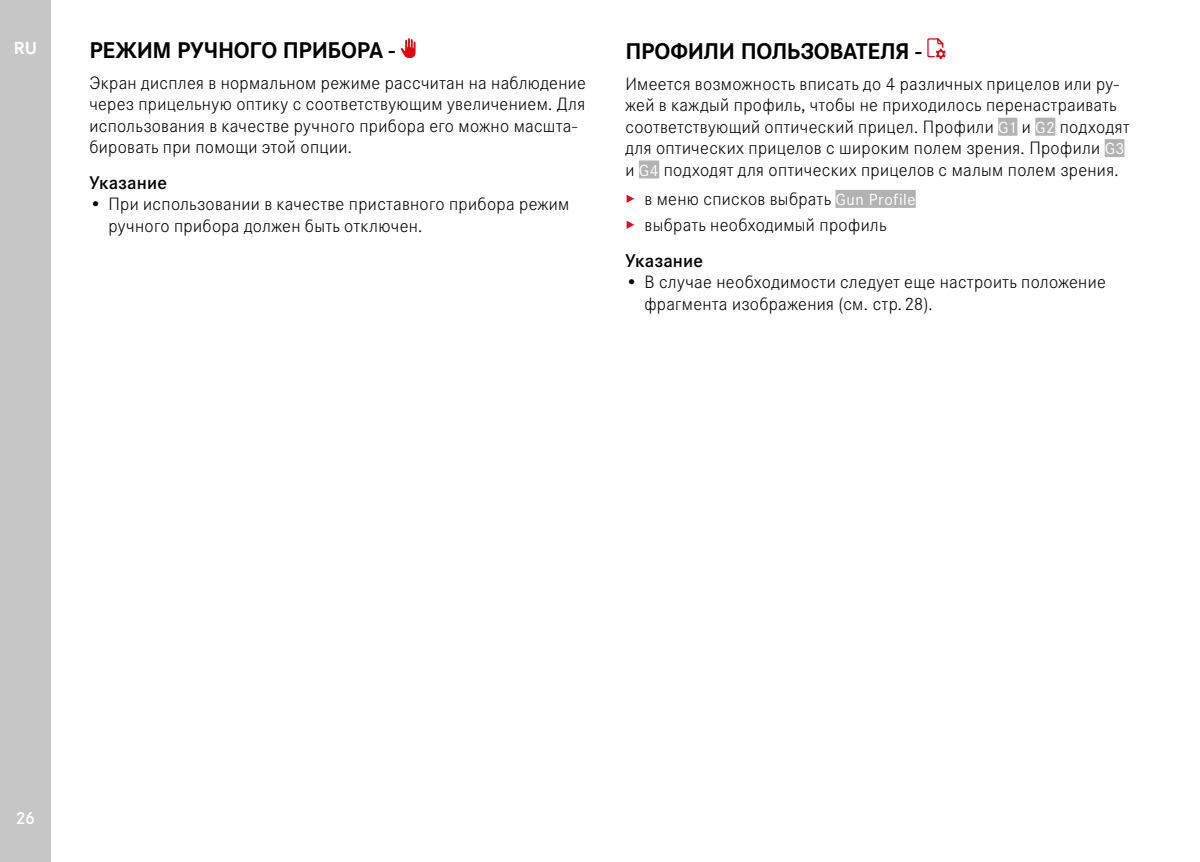
<style>
.page{position:relative;width:1200px;height:862px;background:#fff}
.page>*{position:absolute;margin:0;border:0;box-sizing:border-box;transform-origin:0 0}
.t1{font:700 23.62px "Corporate S";letter-spacing:-.015em;color:#000}
.t2{font:600 19.12px "Corporate S";letter-spacing:.005em;color:#000}
.t3{font:300 18.45px/21.4px "Corporate S";letter-spacing:.02em;color:#000}
.t4{font:700 18.22px "Corporate S";color:#fff}
.t5{font:600 18px "Corporate S";color:#fff}
.s1{font-weight:400;font-size:16.65px;color:#fff}
.s2{color:#e3051b}
</style>
<div class="page">
<div style="left:0;top:0;width:51px;height:861px;background:#c6c6c6"></div>
<svg style="left:400px;top:38px;width:15px;height:20px"></svg>
<div style="left:997px;top:118px;width:20px;height:18px;background:#b3b2b2"></div>
<div style="left:1034px;top:118px;width:21px;height:18px;background:#b3b2b2"></div>
<div style="left:1104px;top:139px;width:20px;height:18px;background:#b3b2b2"></div>
<div style="left:638px;top:160px;width:21px;height:18px;background:#b3b2b2"></div>
<div style="left:835px;top:190px;width:80px;height:18px;background:#b3b2b2"></div>
<svg style="left:927px;top:38px;width:18px;height:21px"></svg>
<p class="t4" style="left:14px;top:34px;width:25px">RU</p>
<p class="t1" style="left:89px;top:32px;width:307px">РЕЖИМ РУЧНОГО ПРИБОРА -</p>
<p class="t3" style="left:89px;top:71px;width:498px">Экран дисплея в нормальном режиме рассчитан на наблюдение через прицельную оптику с соответствующим увеличением. Для использования в качестве ручного прибора его можно масшта&shy;бировать при помощи этой опции.</p>
<p class="t2" style="left:89px;top:168px;width:79px">Указание</p>
<p class="t3" style="left:108px;top:192px;width:462px;text-indent:-19px">• При использовании в качестве приставного прибора режим ручного прибора должен быть отключен.</p>
<p class="t1" style="left:625px;top:33px;width:298px">ПРОФИЛИ ПОЛЬЗОВАТЕЛЯ -</p>
<p class="t3" style="left:625px;top:72px;width:505px">Имеется возможность вписать до 4 различных прицелов или ру&shy;жей в каждый профиль, чтобы не приходилось перенастраивать соответствующий оптический прицел. Профили <span class="s1">G1</span> и <span class="s1">G2</span> подходят для оптических прицелов с широким полем зрения. Профили <span class="s1">G3 </span>и <span class="s1">G4</span> подходят для оптических прицелов с малым полем зрения.</p>
<p class="t3" style="left:625px;top:185px;width:292px;line-height:26.1px"><span class="s2">▸</span> в меню списков выбрать <span class="s1">Gun Profile </span><span class="s2">▸</span> выбрать необходимый профиль</p>
<p class="t2" style="left:625px;top:246px;width:79px">Указание</p>
<p class="t3" style="left:644px;top:270px;width:463px;text-indent:-19px">• В случае необходимости следует еще настроить положение фрагмента изображения (см. стр.28).</p>
<p class="t5" style="left:16px;top:803px;width:21px">26</p>
</div>
